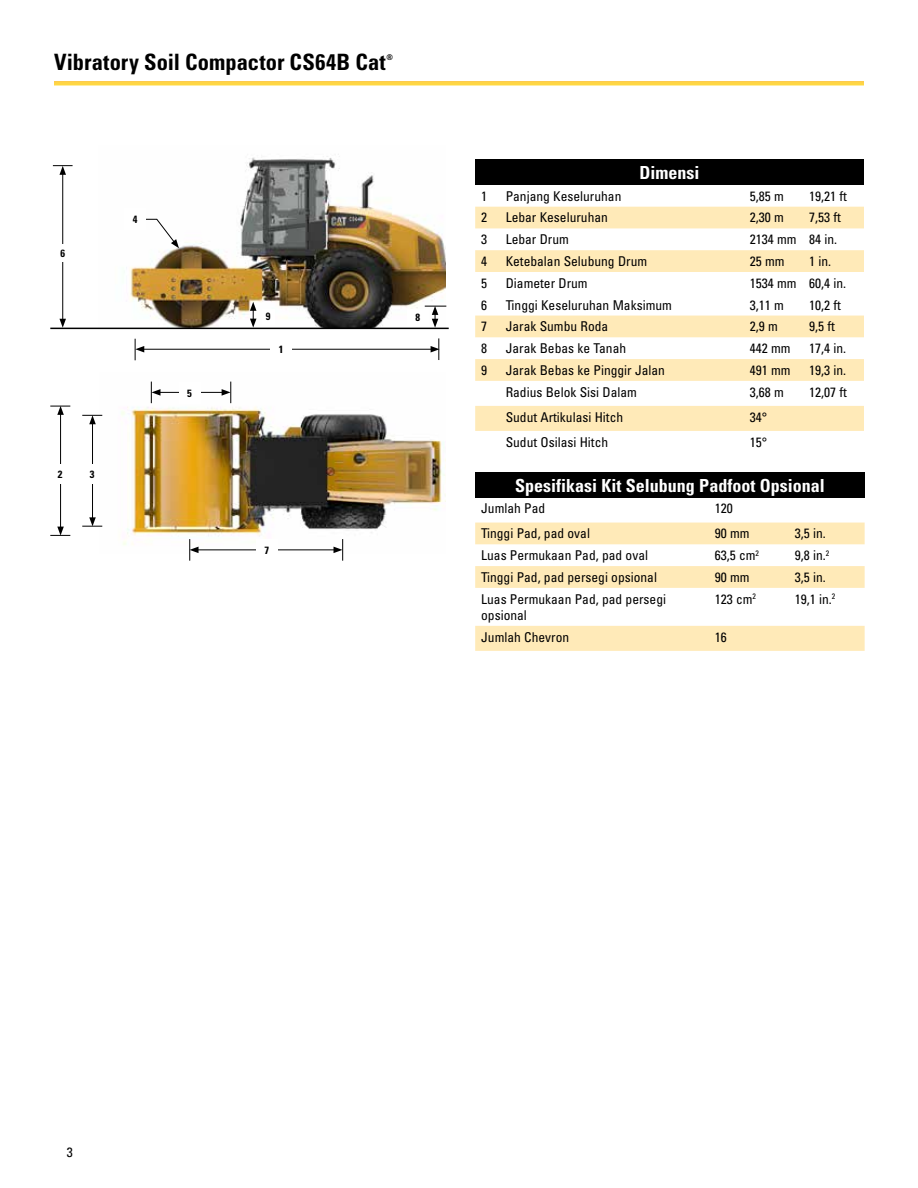
<style>
.page{position:relative;width:918px;height:1188px;background:#fff}
.page>*{position:absolute;margin:0;border:0;box-sizing:border-box;transform-origin:0 0}
.t1{font:700 condensed 22.5px "Univers LT Std";letter-spacing:.005em;color:#000}
.t2{font:700 condensed 18px "Univers LT Std";color:#fff}
.t3{font:condensed 13.5px/16.2px "Univers LT Std";color:#000}
.t4{font:condensed 13.5px "Univers LT Std";color:#000}
.t5{font:700 condensed 10.5px "Univers LT Std";color:#000}
.t6{font:700 condensed 7.8px "Univers LT Std";color:#000}
</style>
<div class="page">
<div style="left:475px;top:160px;width:389px;height:25px;background:#000"></div>
<svg style="left:475px;top:207px;width:389px;height:224px"></svg>
<img style="left:100px;top:381px;width:345px;height:172px">
<img style="left:98px;top:154px;width:348px;height:174px">
<hr style="left:142px;top:349px;width:291px;height:1px;background:#000">
<svg style="left:135px;top:339px;width:9px;height:21px"></svg>
<svg style="left:431px;top:338px;width:9px;height:22px"></svg>
<hr style="left:50px;top:328px;width:399px;height:1px;background:#000">
<hr style="left:62px;top:172px;width:1px;height:149px;background:#000">
<svg style="left:53px;top:165px;width:20px;height:10px"></svg>
<svg style="left:59px;top:319px;width:7px;height:9px"></svg>
<hr style="left:158px;top:392px;width:66px;height:1px;background:#000">
<svg style="left:222px;top:382px;width:10px;height:21px"></svg>
<svg style="left:250px;top:302px;width:6px;height:26px"></svg>
<svg style="left:151px;top:382px;width:9px;height:21px"></svg>
<svg style="left:145px;top:219px;width:34px;height:29px"></svg>
<hr style="left:92px;top:422px;width:1px;height:98px;background:#000">
<hr style="left:60px;top:412px;width:1px;height:117px;background:#000">
<svg style="left:50px;top:406px;width:20px;height:9px"></svg>
<svg style="left:50px;top:527px;width:20px;height:9px"></svg>
<svg style="left:82px;top:415px;width:20px;height:9px"></svg>
<svg style="left:82px;top:517px;width:20px;height:10px"></svg>
<div style="left:271px;top:339px;width:21px;height:21px;background:#fff"></div>
<div style="left:54px;top:464px;width:13px;height:20px;background:#fff"></div>
<div style="left:86px;top:464px;width:12px;height:20px;background:#fff"></div>
<div style="left:125px;top:209px;width:21px;height:21px;background:#fff"></div>
<div style="left:53px;top:244px;width:19px;height:18px;background:#fff"></div>
<hr style="left:196px;top:550px;width:140px;height:1px;background:#000">
<svg style="left:334px;top:539px;width:9px;height:22px"></svg>
<svg style="left:189px;top:539px;width:10px;height:22px"></svg>
<div style="left:256px;top:540px;width:21px;height:21px;background:#fff"></div>
<svg style="left:425px;top:306px;width:21px;height:22px"></svg>
<div style="left:407px;top:309px;width:21px;height:16px;background:#fff"></div>
<div style="left:262px;top:309px;width:13px;height:15px;background:#fff"></div>
<div style="left:179px;top:382px;width:21px;height:21px;background:#fff"></div>
<div style="left:475px;top:472px;width:390px;height:26px;background:#000"></div>
<svg style="left:475px;top:523px;width:390px;height:128px;fill:#ffeabb"></svg>
<h1 class="t1" style="left:54px;top:48px;width:333px">Vibratory Soil Compactor CS64B Cat</h1>
<p class="t6" style="left:387px;top:52px;width:8px">®</p>
<p class="t5" style="left:60px;top:247px;width:6px">6</p>
<p class="t5" style="left:133px;top:213px;width:6px">4</p>
<p class="t5" style="left:58px;top:468px;width:6px">2</p>
<p class="t5" style="left:90px;top:468px;width:6px">3</p>
<p class="t5" style="left:187px;top:386px;width:6px">5</p>
<p class="t5" style="left:266px;top:310px;width:6px">9</p>
<p class="t5" style="left:416px;top:311px;width:6px">8</p>
<p class="t5" style="left:279px;top:343px;width:6px">1</p>
<p class="t5" style="left:265px;top:544px;width:6px">7</p>
<h2 class="t2" style="left:640px;top:161px;width:61px">Dimensi</h2>
<p class="t4" style="left:481px;top:187px;width:7px">1</p>
<p class="t3" style="left:506px;top:188px;width:117px">Panjang Keseluruhan</p>
<p class="t3" style="left:750px;top:188px;width:36px">5,85 m</p>
<p class="t3" style="left:809px;top:188px;width:39px">19,21 ft</p>
<p class="t4" style="left:481px;top:209px;width:7px">2</p>
<p class="t3" style="left:506px;top:209px;width:104px">Lebar Keseluruhan</p>
<p class="t3" style="left:750px;top:209px;width:36px">2,30 m</p>
<p class="t3" style="left:809px;top:209px;width:33px">7,53 ft</p>
<p class="t4" style="left:481px;top:231px;width:7px">3</p>
<p class="t3" style="left:506px;top:231px;width:65px">Lebar Drum</p>
<p class="t3" style="left:750px;top:231px;width:89px">2134 mm 84 in.</p>
<p class="t4" style="left:481px;top:253px;width:7px">4</p>
<p class="t3" style="left:506px;top:253px;width:143px">Ketebalan Selubung Drum</p>
<p class="t3" style="left:750px;top:253px;width:36px">25 mm</p>
<p class="t3" style="left:809px;top:253px;width:24px">1 in.</p>
<p class="t4" style="left:481px;top:274px;width:7px">5</p>
<p class="t3" style="left:506px;top:275px;width:84px">Diameter Drum</p>
<p class="t3" style="left:750px;top:275px;width:98px">1534 mm 60,4 in.</p>
<p class="t4" style="left:481px;top:296px;width:7px">6</p>
<p class="t3" style="left:506px;top:296px;width:168px">Tinggi Keseluruhan Maksimum</p>
<p class="t3" style="left:750px;top:296px;width:36px">3,11 m</p>
<p class="t3" style="left:809px;top:296px;width:33px">10,2 ft</p>
<p class="t4" style="left:481px;top:318px;width:7px">7</p>
<p class="t3" style="left:506px;top:318px;width:104px">Jarak Sumbu Roda</p>
<p class="t3" style="left:750px;top:318px;width:30px">2,9 m</p>
<p class="t3" style="left:809px;top:318px;width:27px">9,5 ft</p>
<p class="t4" style="left:481px;top:340px;width:7px">8</p>
<p class="t3" style="left:506px;top:340px;width:122px">Jarak Bebas ke Tanah</p>
<p class="t3" style="left:750px;top:340px;width:42px">442 mm</p>
<p class="t3" style="left:809px;top:340px;width:39px">17,4 in.</p>
<p class="t4" style="left:481px;top:362px;width:7px">9</p>
<p class="t3" style="left:506px;top:362px;width:161px">Jarak Bebas ke Pinggir Jalan</p>
<p class="t3" style="left:750px;top:362px;width:42px">491 mm</p>
<p class="t3" style="left:809px;top:362px;width:39px">19,3 in.</p>
<p class="t3" style="left:506px;top:384px;width:133px">Radius Belok Sisi Dalam</p>
<p class="t3" style="left:750px;top:384px;width:36px">3,68 m</p>
<p class="t3" style="left:809px;top:384px;width:39px">12,07 ft</p>
<p class="t3" style="left:506px;top:409px;width:119px">Sudut Artikulasi Hitch</p>
<p class="t3" style="left:750px;top:409px;width:19px">34°</p>
<p class="t3" style="left:506px;top:434px;width:104px">Sudut Osilasi Hitch</p>
<p class="t3" style="left:750px;top:434px;width:19px">15°</p>
<h2 class="t2" style="left:515px;top:474px;width:311px">Spesifikasi Kit Selubung Padfoot Opsional</h2>
<p class="t3" style="left:481px;top:500px;width:66px">Jumlah Pad</p>
<p class="t3" style="left:715px;top:500px;width:19px">120</p>
<p class="t3" style="left:481px;top:525px;width:110px">Tinggi Pad, pad oval</p>
<p class="t3" style="left:715px;top:525px;width:36px">90 mm</p>
<p class="t3" style="left:795px;top:525px;width:33px">3,5 in.</p>
<p class="t3" style="left:481px;top:547px;width:168px">Luas Permukaan Pad, pad oval</p>
<p class="t3" style="left:715px;top:547px;width:46px">63,5 cm<sup>2</sup></p>
<p class="t3" style="left:795px;top:547px;width:36px">9,8 in.<sup>2</sup></p>
<p class="t3" style="left:481px;top:569px;width:177px">Tinggi Pad, pad persegi opsional</p>
<p class="t3" style="left:715px;top:569px;width:36px">90 mm</p>
<p class="t3" style="left:795px;top:569px;width:33px">3,5 in.</p>
<p class="t3" style="left:481px;top:591px;width:186px">Luas Permukaan Pad, pad persegi opsional</p>
<p class="t3" style="left:715px;top:591px;width:43px">123 cm<sup>2</sup></p>
<p class="t3" style="left:795px;top:591px;width:42px">19,1 in.<sup>2</sup></p>
<p class="t3" style="left:481px;top:629px;width:90px">Jumlah Chevron</p>
<p class="t3" style="left:715px;top:629px;width:13px">16</p>
<p class="t3" style="left:67px;top:1144px;width:7px">3</p>
</div>
